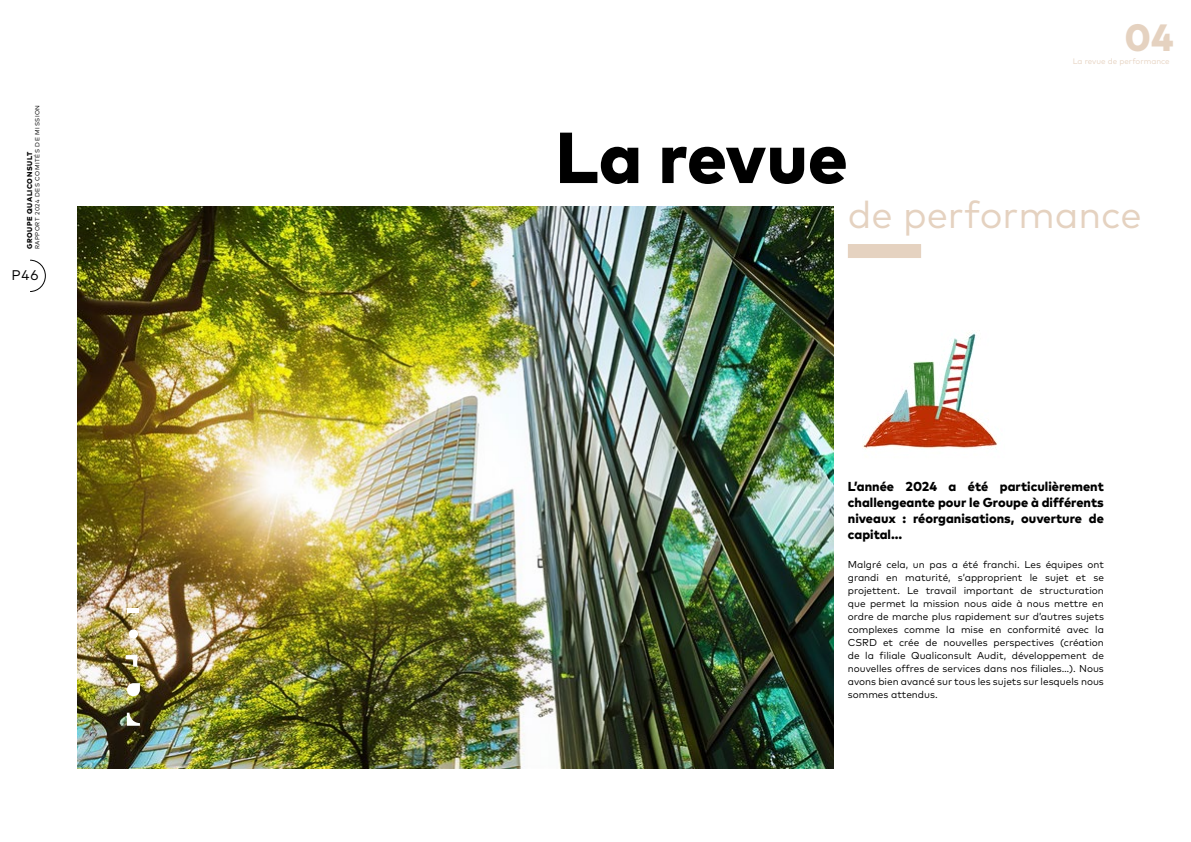
<style>
.page{position:relative;width:1191px;height:842px;background:#fff}
.page>*{position:absolute;margin:0;border:0;box-sizing:border-box;transform-origin:0 0}
.t1{font:800 72px "Mark Pro";color:#000}
.t2{font:38px "Mark Pro";color:#e5d2c0}
.t3{font:800 38px "Mark Pro";color:#e5d2c0}
.t4{font:14px "Mark Pro";color:#000}
.t5{font:800 13px/16px "Mark Pro";color:#000;text-align:justify}
.t6{font:10px/13px "Mark Pro";color:#000;text-align:justify}
.t7{font:8px "Mark Pro";color:#e7d4c3}
.t8{font:800 7px "Mark Pro";letter-spacing:.08em;color:#000}
.t9{font:6px "Mark Pro";letter-spacing:.08em;color:#000}
</style>
<div class="page">
<div style="left:848px;top:244px;width:73px;height:14px;background:#e5d2c0"></div>
<img style="left:78px;top:207px;width:755px;height:561px">
<svg style="left:30px;top:260px;width:16px;height:32px"></svg>
<hr style="left:128px;top:609px;width:11px;height:4px;background:#fff">
<svg style="left:126px;top:655px;width:11px;height:12px"></svg>
<svg style="left:127px;top:713px;width:13px;height:13px"></svg>
<div style="left:127px;top:683px;width:13px;height:13px;background:#fff;border-radius:7px"></div>
<div style="left:129px;top:629px;width:9px;height:10px;background:#fff;border-radius:5px"></div>
<img style="left:862px;top:332px;width:136px;height:118px">
<p class="t9" style="left:33px;top:249px;width:146px;rotate:-90deg">RAPPORT 2024 DES COMITÉS DE MISSION</p>
<h3 class="t4" style="left:11px;top:264px;width:29px">P46</h3>
<p class="t8" style="left:24px;top:249px;width:99px;rotate:-90deg">GROUPE QUALICONSULT</p>
<h1 class="t1" style="left:555px;top:102px;width:294px">La revue</h1>
<h2 class="t3" style="left:1124px;top:8px;width:51px">04</h2>
<p class="t7" style="left:1072px;top:56px;width:98px">La revue de performance</p>
<h2 class="t2" style="left:848px;top:186px;width:295px">de performance</h2>
<h3 class="t5" style="left:848px;top:477px;width:257px">L’année 2024 a été particulièrement challengeante pour le Groupe à différents niveaux : réorganisations, ouverture de capital...</h3>
<p class="t6" style="left:848px;top:557px;width:257px">Malgré cela, un pas a été franchi. Les équipes ont grandi en maturité, s’approprient le sujet et se projettent. Le travail important de structuration que permet la mission nous aide à nous mettre en ordre de marche plus rapidement sur d’autres sujets complexes comme la mise en conformité avec la CSRD et crée de nouvelles perspectives (création de la filiale Qualiconsult Audit, développement de nouvelles offres de services dans nos filiales…). Nous avons bien avancé sur tous les sujets sur lesquels nous sommes attendus.</p>
</div>
